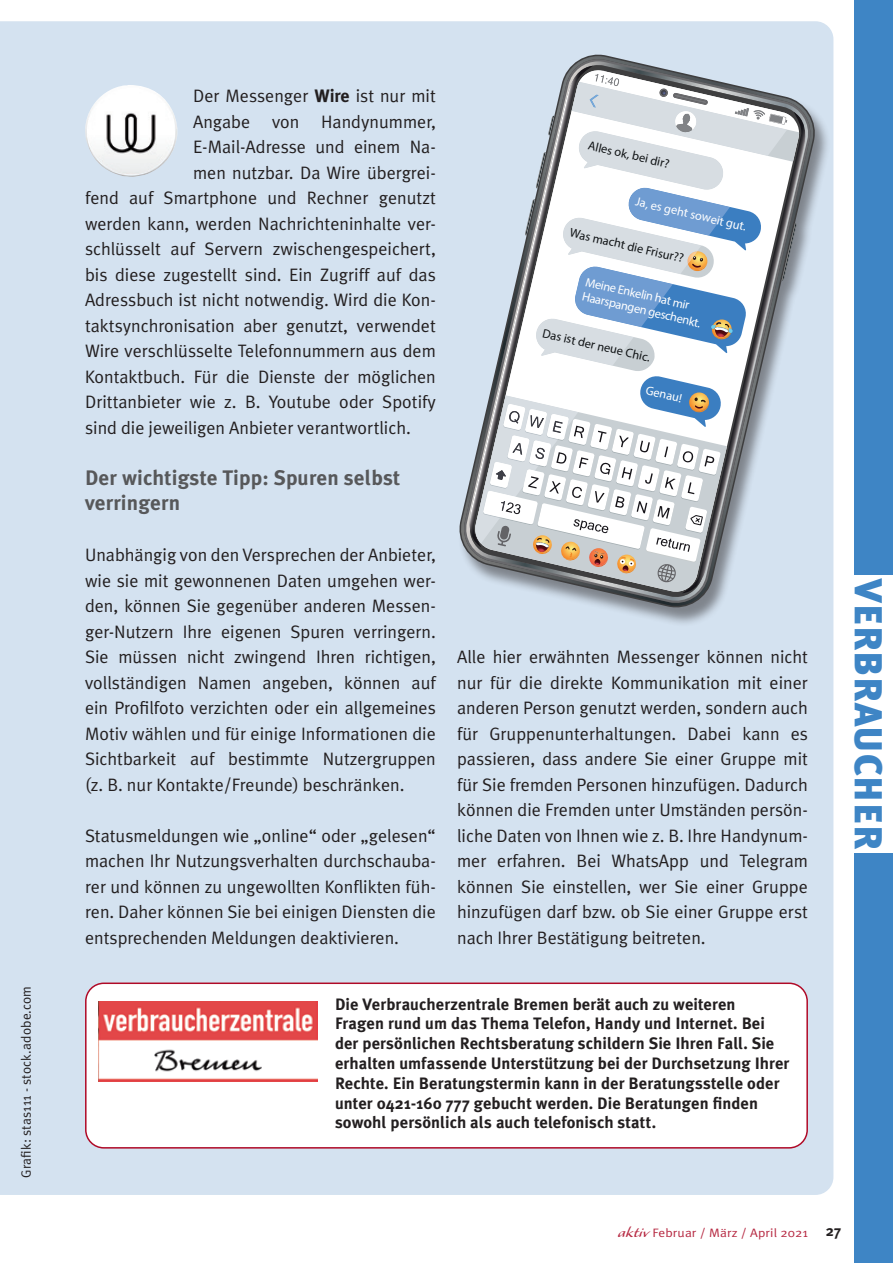
<style>
.page{position:relative;width:893px;height:1263px;background:#fff}
.page>*{position:absolute;margin:0;border:0;box-sizing:border-box;transform-origin:0 0}
.t1{font:900 39px "Meta Plus";letter-spacing:.025em;color:#3e85c5}
.Fließtext{font:700 21px/25.5px "Meta Plus";letter-spacing:.01em;color:#57585a}
.Fließtext-2{font:18px/25.5px "Meta Plus Normal";color:#231f20;text-align:justify}
.Fließtext-3{font:700 16.5px/19.8px "Meta Plus";letter-spacing:.005em;color:#231f20}
.Fließtext-4{font:13.5px "Meta Plus Normal";letter-spacing:.01em;color:#231f20}
.t2{font:12.45px/14.9px "Myriad Pro";color:#fff}
.t3{font:12.45px "Myriad Pro";color:#101315}
.t4{font:12.15px "Meta Plus Normal";letter-spacing:.01em;color:#b62841;scale:1.11 1}
.s1{font-family:"Meta Plus";font-weight:700}
.s2{font-family:"Alexa Std";font-size:16.2px}
.s3{font-family:"Meta Plus";font-weight:700;font-size:15px;color:#231f20}
</style>
<div class="page">
<div style="left:0;top:21px;width:833px;height:1174px;background:#d4e2f0"></div>
<div style="left:855px;top:0;width:38px;height:574px;background:#3e85c5"></div>
<div style="left:855px;top:853px;width:38px;height:410px;background:#3e85c5"></div>
<img style="left:84px;top:85px;width:95px;height:92px">
<div style="left:458px;top:56px;width:374px;height:571px;background:#d4e2f0"></div>
<svg style="left:457px;top:47px;width:365px;height:568px"></svg>
<svg style="left:457px;top:53px;width:360px;height:556px"></svg>
<svg style="left:465px;top:60px;width:345px;height:542px"></svg>
<svg style="left:803px;top:112px;width:7px;height:481px"></svg>
<svg style="left:471px;top:395px;width:256px;height:201px"></svg>
<svg style="left:472px;top:73px;width:328px;height:511px"></svg>
<div style="left:86px;top:983px;width:721px;height:165px;background:#fff;border-radius:18px"></div>
<div style="left:85px;top:982px;width:723px;height:166px;border:2px solid #b00a27;border-radius:18px"></div>
<img style="left:99px;top:1001px;width:219px;height:80px">
<p class="Fließtext-4" style="left:18px;top:1178px;width:193px;rotate:-90deg">Grafik: stas111 - stock.adobe.com</p>
<p class="Fließtext-2" style="left:193px;top:83px;width:244px">Der Messenger <span class="s1">Wire</span> ist nur mit</p>
<p class="Fließtext-2" style="left:193px;top:108px;width:244px">Angabe von Handynummer,</p>
<p class="Fließtext-2" style="left:193px;top:134px;width:244px">E-Mail-Adresse und einem Na-</p>
<p class="Fließtext-2" style="left:193px;top:159px;width:244px">men nutzbar. Da Wire übergrei-</p>
<p class="Fließtext-2" style="left:85px;top:185px;width:352px">fend auf Smartphone und Rechner genutzt</p>
<p class="Fließtext-2" style="left:85px;top:210px;width:352px">werden kann, werden Nachrichteninhalte ver-</p>
<p class="Fließtext-2" style="left:85px;top:236px;width:352px">schlüsselt auf Servern zwischengespeichert,</p>
<p class="Fließtext-2" style="left:85px;top:261px;width:352px">bis diese zugestellt sind. Ein Zugriff auf das</p>
<p class="Fließtext-2" style="left:85px;top:287px;width:352px">Adressbuch ist nicht notwendig. Wird die Kon-</p>
<p class="Fließtext-2" style="left:85px;top:312px;width:352px">taktsynchronisation aber genutzt, verwendet</p>
<p class="Fließtext-2" style="left:85px;top:338px;width:352px">Wire verschlüsselte Telefonnummern aus dem</p>
<p class="Fließtext-2" style="left:85px;top:363px;width:352px">Kontaktbuch. Für die Dienste der möglichen</p>
<p class="Fließtext-2" style="left:85px;top:389px;width:352px">Drittanbieter wie z. B. Youtube oder Spotify</p>
<p class="Fließtext-2" style="left:85px;top:414px;width:327px">sind die jeweiligen Anbieter verantwortlich.</p>
<p class="Fließtext" style="left:85px;top:464px;width:317px">Der wichtigste Tipp: Spuren selbst verringern</p>
<p class="Fließtext-2" style="left:85px;top:542px;width:352px">Unabhängig von den Versprechen der Anbieter, wie sie mit gewonnenen Daten umgehen wer&shy;den, können Sie gegenüber anderen Messen&shy;ger-Nutzern Ihre eigenen Spuren verringern.<br>Sie müssen nicht zwingend Ihren richtigen, vollständigen Namen angeben, können auf ein Profilfoto verzichten oder ein allgemeines Motiv wählen und für einige Informationen die Sichtbarkeit auf bestimmte Nutzergruppen (z. B. nur Kontakte/Freunde) beschränken.</p>
<p class="Fließtext-2" style="left:85px;top:822px;width:352px">Statusmeldungen wie „online“ oder „gelesen“ machen Ihr Nutzungsverhalten durchschauba&shy;rer und können zu ungewollten Konflikten füh&shy;ren. Daher können Sie bei einigen Diensten die entsprechenden Meldungen deaktivieren.</p>
<p class="t3" style="left:590px;top:138px;width:85px;rotate:13deg">Alles ok, bei dir?</p>
<p class="t2" style="left:637px;top:194px;width:115px;rotate:13deg">Ja, es geht soweit gut.</p>
<p class="t3" style="left:572px;top:225px;width:118px;rotate:13deg">Was macht die Frisur??</p>
<p class="t2" style="left:588px;top:274px;width:123px;rotate:13deg">Meine Enkelin hat mir<br>Haarspangen geschenkt.</p>
<p class="t3" style="left:545px;top:325px;width:112px;rotate:13deg">Das ist der neue Chic.</p>
<p class="t2" style="left:648px;top:383px;width:38px;rotate:13deg">Genau!</p>
<p class="Fließtext-2" style="left:457px;top:644px;width:352px">Alle hier erwähnten Messenger können nicht nur für die direkte Kommunikation mit einer anderen Person genutzt werden, sondern auch für Gruppenunterhaltungen. Dabei kann es passieren, dass andere Sie einer Gruppe mit für Sie fremden Personen hinzufügen. Dadurch können die Fremden unter Umständen persön&shy;liche Daten von Ihnen wie z. B. Ihre Handynum&shy;mer erfahren. Bei WhatsApp und Telegram können Sie einstellen, wer Sie einer Gruppe hinzufügen darf bzw. ob Sie einer Gruppe erst nach Ihrer Bestätigung beitreten.</p>
<p class="Fließtext-3" style="left:335px;top:994px;width:456px">Die Verbraucherzentrale Bremen berät auch zu weiteren<br>Fragen rund um das Thema Telefon, Handy und Internet. Bei der persönlichen Rechtsberatung schildern Sie Ihren Fall. Sie erhalten umfassende Unterstützung bei der Durchsetzung Ihrer Rechte. Ein Beratungstermin kann in der Beratungsstelle oder unter 0421-160 777 gebucht werden. Die Beratungen finden sowohl persönlich als auch telefonisch statt.</p>
<p class="t1" style="left:891px;top:579px;width:271px;rotate:90deg">VERBRAUCHER</p>
<p class="t4" style="left:618px;top:1225px;width:203px"><span class="s2">aktiv</span> Februar / März / April 2021 <span class="s3">27</span></p>
</div>
